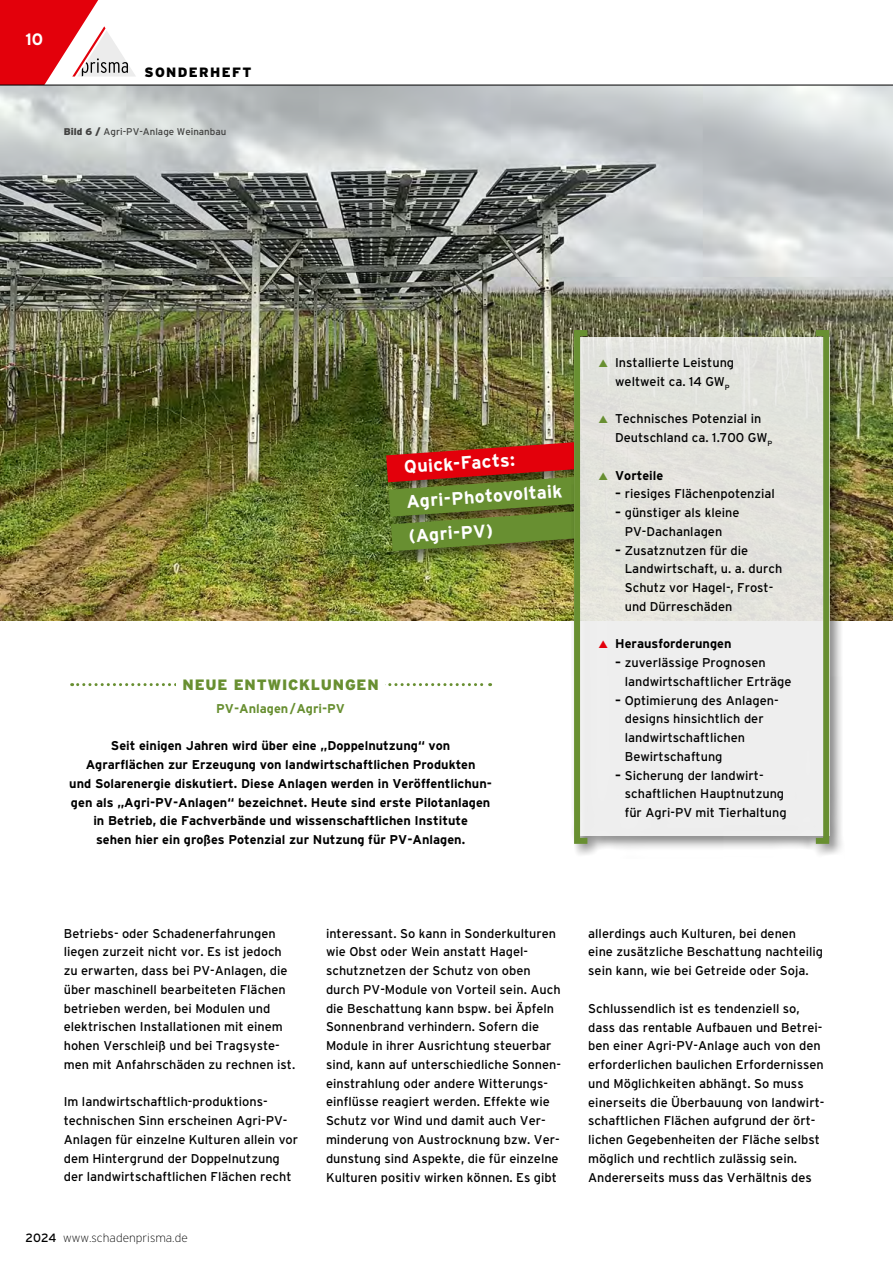
<style>
.page{position:relative;width:893px;height:1263px;background:#fff}
.page>*{position:absolute;margin:0;border:0;box-sizing:border-box;transform-origin:0 0}
.t1{font:700 18px/34.5px "Interstate";color:#fff}
.t2{font:700 16.5px "Interstate";color:#fff}
.t3{font:900 15px "Interstate";letter-spacing:.05em;color:#688f31}
.t4{font:900 13.5px "Interstate";letter-spacing:.1em;color:#000}
.t5{font:12.75px/18.8px "Interstate";color:#000}
.t6{font:700 12.75px/18.8px "Interstate";color:#000;text-align:center}
.t7{font:700 12.75px "Interstate";color:#688f31}
.t8{font:200 12px "Interstate";color:#000}
.t9{font:9.75px "Interstate";color:#414140}
.s1{font-weight:900}
.s2{font-weight:700}
.s3{font-weight:400}
</style>
<div class="page">
<img style="left:0;top:86px;width:893px;height:535px">
<hr style="left:0;top:85px;width:893px;height:1px;background:#000">
<svg style="left:0;top:0;width:136px;height:85px"></svg>
<svg style="left:72px;top:683px;width:419px;height:3px"></svg>
<div style="left:176px;top:677px;width:209px;height:12px;background:#fff"></div>
<div style="left:571px;top:327px;width:274px;height:532px;background:#000;opacity:.5"></div>
<div style="left:574px;top:338px;width:255px;height:498px;background:linear-gradient(to bottom,#dfdfd8,#f0f0f0)"></div>
<div style="left:574px;top:330px;width:16px;height:514px;border:6px solid #688f31"></div>
<div style="left:813px;top:330px;width:16px;height:514px;border:6px solid #688f31"></div>
<svg style="left:599px;top:359px;width:9px;height:8px"></svg>
<img style="left:358px;top:416px;width:251px;height:150px">
<svg style="left:599px;top:641px;width:9px;height:7px"></svg>
<p class="t2" style="left:26px;top:30px;width:19px">10</p>
<p class="t4" style="left:145px;top:64px;width:108px">SONDERHEFT</p>
<p class="t9" style="left:64px;top:126px;width:164px"><span class="s1">Bild 6 /</span> Agri-PV-Anlage Weinanbau</p>
<h1 class="t1" style="left:403px;top:450px;width:158px;rotate:-4deg">Quick-Facts:<br>Agri-Photovoltaik (Agri-PV)</h1>
<p class="t3" style="left:183px;top:676px;width:198px">NEUE ENTWICKLUNGEN</p>
<p class="t7" style="left:216px;top:701px;width:130px">PV-Anlagen/Agri-PV</p>
<p class="t6" style="left:69px;top:736px;width:424px">Seit einigen Jahren wird über eine „Doppelnutzung“ von<br>Agrarflächen zur Erzeugung von landwirtschaftlichen Produkten<br>und Solarenergie diskutiert. Diese Anlagen werden in Veröffentlichun&shy;gen als „Agri-PV-Anlagen“ bezeichnet. Heute sind erste Pilotanlagen in Betrieb, die Fachverbände und wissenschaftlichen Institute<br>sehen hier ein großes Potenzial zur Nutzung für PV-Anlagen.</p>
<p class="t5" style="left:615px;top:353px;width:121px">Installierte Leistung weltweit ca. 14 GW<sub>P</sub></p>
<p class="t5" style="left:615px;top:409px;width:159px">Technisches Potenzial in<br>Deutschland ca. 1.700 GW<sub>P</sub></p>
<p class="t6" style="left:615px;top:466px;width:50px">Vorteile</p>
<p class="t5" style="left:615px;top:484px;width:161px"><span class="s2">–</span> riesiges Flächenpotenzial</p>
<p class="t5" style="left:625px;top:503px;width:116px;text-indent:-10px"><span class="s2">–</span> günstiger als kleine<br>PV-Dachanlagen</p>
<p class="t5" style="left:625px;top:541px;width:159px;text-indent:-10px"><span class="s2">–</span> Zusatznutzen für die<br>Landwirtschaft, u. a. durch<br>Schutz vor Hagel-, Frost&shy;und Dürreschäden</p>
<p class="t6" style="left:615px;top:634px;width:118px">Herausforderungen</p>
<p class="t5" style="left:625px;top:653px;width:168px;text-indent:-10px"><span class="s2">–</span> zuverlässige Prognosen landwirtschaftlicher Erträge</p>
<p class="t5" style="left:625px;top:691px;width:155px;text-indent:-10px"><span class="s2">–</span> Optimierung des Anlagen&shy;designs hinsichtlich der landwirtschaftlichen<br>Bewirtschaftung</p>
<p class="t5" style="left:625px;top:766px;width:163px;text-indent:-10px"><span class="s2">–</span> Sicherung der landwirt&shy;schaftlichen Hauptnutzung für Agri-PV mit Tierhaltung</p>
<p class="t5" style="left:64px;top:924px;width:233px">Betriebs- oder Schadenerfahrungen liegen zurzeit nicht vor. Es ist jedoch zu erwarten, dass bei PV-Anlagen, die über maschinell bearbeiteten Flächen betrieben werden, bei Modulen und elektrischen Installationen mit einem hohen Verschleiß und bei Tragsyste&shy;men mit Anfahrschäden zu rechnen ist.</p>
<p class="t5" style="left:64px;top:1092px;width:236px">Im landwirtschaftlich-produktions&shy;technischen Sinn erscheinen Agri-PV-Anlagen für einzelne Kulturen allein vor dem Hintergrund der Doppelnutzung der landwirtschaftlichen Flächen recht</p>
<p class="t5" style="left:326px;top:924px;width:236px">interessant. So kann in Sonderkulturen wie Obst oder Wein anstatt Hagel&shy;schutznetzen der Schutz von oben durch PV-Module von Vorteil sein. Auch die Beschattung kann bspw. bei Äpfeln Sonnenbrand verhindern. Sofern die Module in ihrer Ausrichtung steuerbar sind, kann auf unterschiedliche Sonnen&shy;einstrahlung oder andere Witterungs&shy;einflüsse reagiert werden. Effekte wie Schutz vor Wind und damit auch Ver&shy;minderung von Austrocknung bzw. Ver&shy;dunstung sind Aspekte, die für einzelne Kulturen positiv wirken können. Es gibt</p>
<p class="t5" style="left:588px;top:924px;width:236px">allerdings auch Kulturen, bei denen eine zusätzliche Beschattung nachteilig sein kann, wie bei Getreide oder Soja.</p>
<p class="t5" style="left:588px;top:999px;width:238px">Schlussendlich ist es tendenziell so, dass das rentable Aufbauen und Betrei&shy;ben einer Agri-PV-Anlage auch von den erforderlichen baulichen Erfordernissen und Möglichkeiten abhängt. So muss einerseits die Überbauung von landwirt&shy;schaftlichen Flächen aufgrund der ört&shy;lichen Gegebenheiten der Fläche selbst möglich und rechtlich zulässig sein.<br>Andererseits muss das Verhältnis des</p>
<p class="t8" style="left:26px;top:1231px;width:164px"><span class="s3">2024</span> www.schadenprisma.de</p>
</div>
